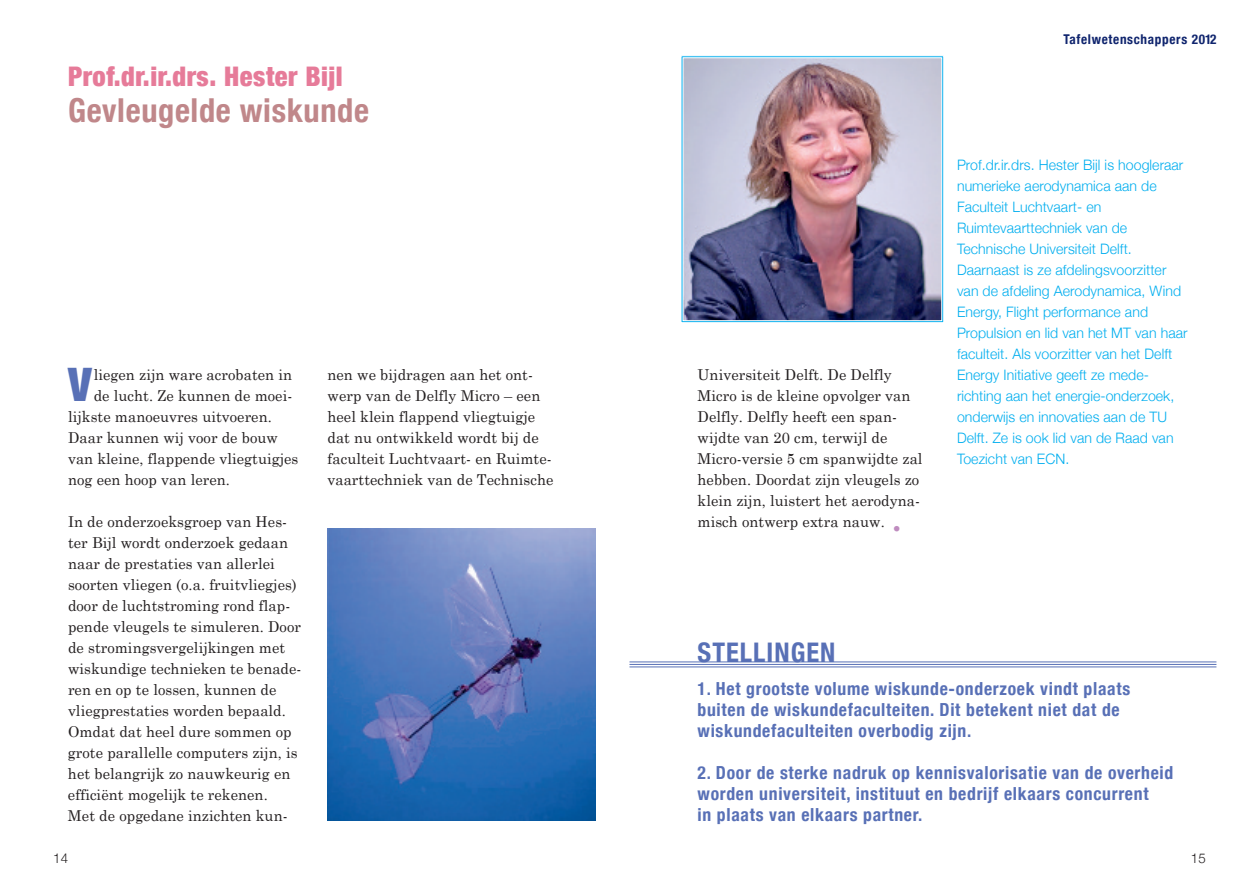
<style>
.page{position:relative;width:1259px;height:893px;background:#fff}
.page>*{position:absolute;margin:0;border:0;box-sizing:border-box;transform-origin:0 0}
.t1{font:900 condensed 46.2px "Helvetica Neue";color:#5870b6}
.t2{font:700 condensed 33px "Helvetica Neue";letter-spacing:.02em;color:#c0878a}
.t3{font:900 condensed 27px "Helvetica Neue";letter-spacing:.02em;color:#e67b99}
.t4{font:700 condensed 27px "Helvetica Neue";letter-spacing:.04em;color:#5870b6}
.t5{font:700 condensed 18px/21px "Helvetica Neue";letter-spacing:.04em;color:#5870b6}
.t6{font:15px/21px "Century Schoolbook";letter-spacing:.005em;color:#231f20}
.t7{font:300 14.4px/21px "Helvetica Neue";letter-spacing:.005em;color:#00aeef}
.t8{font:700 condensed 13.5px "Helvetica Neue";letter-spacing:.05em;color:#10256e}
.t9{font:300 13.5px "Helvetica Neue";color:#231f20}
.s1{font-size:27px;color:#bf8cbf}
</style>
<div class="page">
<img style="left:684px;top:59px;width:256px;height:260px">
<div style="left:680px;top:55px;width:264px;height:268px;border:1px solid #fff"></div>
<div style="left:682px;top:57px;width:260px;height:264px;border:1px solid #fff"></div>
<img style="left:327px;top:529px;width:268px;height:292px">
<hr style="left:629px;top:661px;width:587px;height:1px;background:#5870b6">
<hr style="left:629px;top:664px;width:587px;height:1px;background:#5870b6">
<hr style="left:629px;top:666px;width:587px;height:1px;background:#5870b6">
<h3 class="t3" style="left:68px;top:59px;width:276px">Prof.dr.ir.drs. Hester Bijl</h3>
<h2 class="t2" style="left:68px;top:90px;width:302px">Gevleugelde wiskunde</h2>
<h1 class="t1" style="left:68px;top:356px;width:25px">V</h1>
<p class="t6" style="left:94px;top:363px;width:200px">liegen zijn ware acrobaten in</p>
<p class="t6" style="left:94px;top:384px;width:200px">de lucht. Ze kunnen de moei-</p>
<p class="t6" style="left:68px;top:405px;width:205px">lijkste manoeuvres uitvoeren.</p>
<p class="t6" style="left:68px;top:426px;width:211px">Daar kunnen wij voor de bouw</p>
<p class="t6" style="left:68px;top:447px;width:232px">van kleine, flappende vliegtuigjes</p>
<p class="t6" style="left:68px;top:468px;width:163px">nog een hoop van leren.</p>
<p class="t6" style="left:68px;top:510px;width:235px">In de onderzoeksgroep van Hes&shy;ter Bijl wordt onderzoek gedaan naar de prestaties van allerlei soorten vliegen (o.a. fruitvliegjes) door de luchtstroming rond flap&shy;pende vleugels te simuleren. Door de stromingsvergelijkingen met wiskundige technieken te benade&shy;ren en op te lossen, kunnen de vliegprestaties worden bepaald.<br>Omdat dat heel dure sommen op grote parallelle computers zijn, is het belangrijk zo nauwkeurig en efficiënt mogelijk te rekenen.<br>Met de opgedane inzichten kun-</p>
<p class="t9" style="left:53px;top:849px;width:16px">14</p>
<p class="t6" style="left:327px;top:363px;width:227px">nen we bijdragen aan het ont&shy;werp van de Delfly Micro – een heel klein flappend vliegtuigje dat nu ontwikkeld wordt bij de faculteit Luchtvaart- en Ruimte&shy;vaarttechniek van de Technische</p>
<p class="t8" style="left:1063px;top:31px;width:154px">Tafelwetenschappers 2012</p>
<p class="t6" style="left:697px;top:363px;width:226px">Universiteit Delft. De Delfly<br>Micro is de kleine opvolger van<br>Delfly. Delfly heeft een span&shy;wijdte van 20 cm, terwijl de<br>Micro-versie 5 cm spanwijdte zal hebben. Doordat zijn vleugels zo klein zijn, luistert het aerodyna&shy;misch ontwerp extra nauw. <span class="s1">•</span></p>
<p class="t7" style="left:957px;top:154px;width:232px">Prof.dr.ir.drs. Hester Bijl is hoogleraar numerieke aerodynamica aan de Faculteit Luchtvaart- en Ruimtevaarttechniek van de Technische Universiteit Delft.<br>Daarnaast is ze afdelingsvoorzitter van de afdeling Aerodynamica, Wind Energy, Flight performance and Propulsion en lid van het MT van haar faculteit. Als voorzitter van het Delft Energy Initiative geeft ze mede&shy;richting aan het energie-onderzoek, onderwijs en innovaties aan de TU Delft. Ze is ook lid van de Raad van Toezicht van ECN.</p>
<h3 class="t4" style="left:697px;top:636px;width:139px">STellinGen</h3>
<p class="t5" style="left:697px;top:677px;width:434px">1. Het grootste volume wiskunde-onderzoek vindt plaats buiten de wiskundefaculteiten. Dit betekent niet dat de wiskundefaculteiten overbodig zijn.</p>
<p class="t5" style="left:697px;top:761px;width:477px">2. Door de sterke nadruk op kennisvalorisatie van de overheid worden universiteit, instituut en bedrijf elkaars concurrent<br>in plaats van elkaars partner.</p>
<p class="t9" style="left:1191px;top:849px;width:16px">15</p>
</div>
